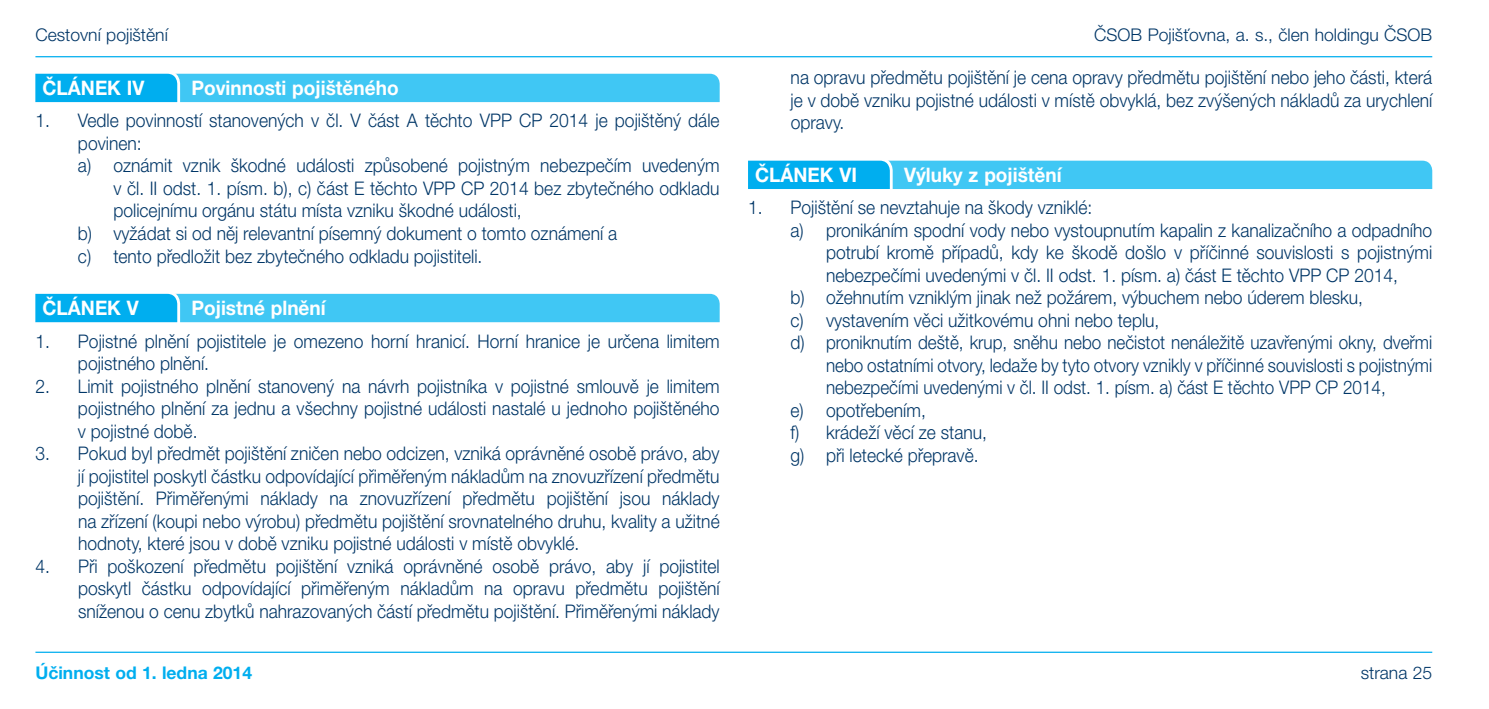
<style>
.page{position:relative;width:1489px;height:709px;background:#fff}
.page>*{position:absolute;margin:0;border:0;box-sizing:border-box;transform-origin:0 0}
.t1{font:700 20px "Helvetica Neue LT Pro";color:#fff;scale:.95 1}
.t2{font:300 18.75px/22.5px "Helvetica Neue LT Pro";color:#003667;text-align:justify;scale:.93 1}
.t3{font:300 18.75px "Helvetica Neue LT Pro";color:#003667;scale:.91 1}
.t4{font:300 17.5px "Helvetica Neue LT Pro";color:#003667}
.t5{font:700 17.5px "Helvetica Neue LT Pro";color:#00aeef}
</style>
<div class="page">
<hr style="left:35px;top:651px;width:1396px;height:2px;background:#00aeef">
<hr style="left:35px;top:56px;width:1396px;height:1px;background:#00aeef">
<svg style="left:35px;top:73px;width:684px;height:30px;background:#3ec5f3"></svg>
<svg style="left:35px;top:293px;width:684px;height:30px;background:#3ec5f3"></svg>
<svg style="left:748px;top:160px;width:683px;height:29px;background:#38c3f3"></svg>
<p class="t4" style="left:35px;top:24px;width:134px">Cestovní pojištění</p>
<p class="t4" style="left:1094px;top:24px;width:339px">ČSOB Pojišťovna, a. s., člen holdingu ČSOB</p>
<p class="t1" style="left:43px;top:76px;width:109px">ČLÁNEK IV</p>
<p class="t1" style="left:191px;top:76px;width:219px">Povinnosti pojištěného</p>
<p class="t2" style="left:35px;top:109px;width:737px">1. Vedle povinností stanovených v čl. V část A těchto VPP CP 2014 je pojištěný dále</p>
<p class="t2" style="left:78px;top:132px;width:70px">povinen:</p>
<p class="t2" style="left:78px;top:154px;width:691px">a) oznámit vznik škodné události způsobené pojistným nebezpečím uvedeným</p>
<p class="t2" style="left:113px;top:177px;width:653px">v čl. II odst. 1. písm. b), c) část E těchto VPP CP 2014 bez zbytečného odkladu</p>
<p class="t2" style="left:113px;top:199px;width:440px">policejnímu orgánu státu místa vzniku škodné události,</p>
<p class="t2" style="left:78px;top:222px;width:581px">b) vyžádat si od něj relevantní písemný dokument o tomto oznámení a</p>
<p class="t2" style="left:78px;top:244px;width:433px">c) tento předložit bez zbytečného odkladu pojistiteli.</p>
<p class="t1" style="left:43px;top:296px;width:103px">ČLÁNEK V</p>
<p class="t1" style="left:191px;top:296px;width:143px">Pojistné plnění</p>
<p class="t2" style="left:78px;top:329px;width:691px;text-indent:-43px">1. Pojistné plnění pojistitele je omezeno horní hranicí. Horní hranice je určena limitem pojistného plnění.</p>
<p class="t2" style="left:78px;top:374px;width:691px;text-indent:-43px">2. Limit pojistného plnění stanovený na návrh pojistníka v pojistné smlouvě je limitem pojistného plnění za jednu a všechny pojistné události nastalé u jednoho pojištěného v pojistné době.</p>
<p class="t2" style="left:78px;top:442px;width:691px;text-indent:-43px">3. Pokud byl předmět pojištění zničen nebo odcizen, vzniká oprávněné osobě právo, aby jí pojistitel poskytl částku odpovídající přiměřeným nákladům na znovuzřízení předmětu pojištění. Přiměřenými náklady na znovuzřízení předmětu pojištění jsou náklady na zřízení (koupi nebo výrobu) předmětu pojištění srovnatelného druhu, kvality a užitné hodnoty, které jsou v době vzniku pojistné události v místě obvyklé.</p>
<p class="t2" style="left:78px;top:554px;width:691px;text-indent:-43px">4. Při poškození předmětu pojištění vzniká oprávněné osobě právo, aby jí pojistitel poskytl částku odpovídající přiměřeným nákladům na opravu předmětu pojištění sníženou o cenu zbytků nahrazovaných částí předmětu pojištění. Přiměřenými náklady</p>
<p class="t2" style="left:790px;top:66px;width:691px">na opravu předmětu pojištění je cena opravy předmětu pojištění nebo jeho části, která je v době vzniku pojistné události v místě obvyklá, bez zvýšených nákladů za urychlení opravy.</p>
<p class="t1" style="left:755px;top:162px;width:109px">ČLÁNEK VI</p>
<p class="t1" style="left:904px;top:162px;width:167px">Výluky z pojištění</p>
<p class="t2" style="left:748px;top:196px;width:372px">1. Pojištění se nevztahuje na škody vzniklé:</p>
<p class="t2" style="left:790px;top:218px;width:691px">a) pronikáním spodní vody nebo vystoupnutím kapalin z kanalizačního a odpadního</p>
<p class="t2" style="left:826px;top:241px;width:653px">potrubí kromě případů, kdy ke škodě došlo v příčinné souvislosti s pojistnými</p>
<p class="t2" style="left:826px;top:263px;width:616px">nebezpečími uvedenými v čl. II odst. 1. písm. a) část E těchto VPP CP 2014,</p>
<p class="t2" style="left:790px;top:286px;width:617px">b) ožehnutím vzniklým jinak než požárem, výbuchem nebo úderem blesku,</p>
<p class="t2" style="left:790px;top:308px;width:398px">c) vystavením věci užitkovému ohni nebo teplu,</p>
<p class="t2" style="left:790px;top:331px;width:691px">d) proniknutím deště, krup, sněhu nebo nečistot nenáležitě uzavřenými okny, dveřmi</p>
<p class="t3" style="left:826px;top:354px;width:667px">nebo ostatními otvory, ledaže by tyto otvory vznikly v příčinné souvislosti s pojistnými</p>
<p class="t3" style="left:826px;top:376px;width:616px">nebezpečími uvedenými v čl. II odst. 1. písm. a) část E těchto VPP CP 2014,</p>
<p class="t2" style="left:790px;top:398px;width:147px">e) opotřebením,</p>
<p class="t2" style="left:790px;top:421px;width:213px">f) krádeží věcí ze stanu,</p>
<p class="t2" style="left:790px;top:443px;width:200px">g) při letecké přepravě.</p>
<p class="t5" style="left:35px;top:662px;width:218px">Účinnost od 1. ledna 2014</p>
<p class="t4" style="left:1360px;top:662px;width:73px">strana 25</p>
</div>
